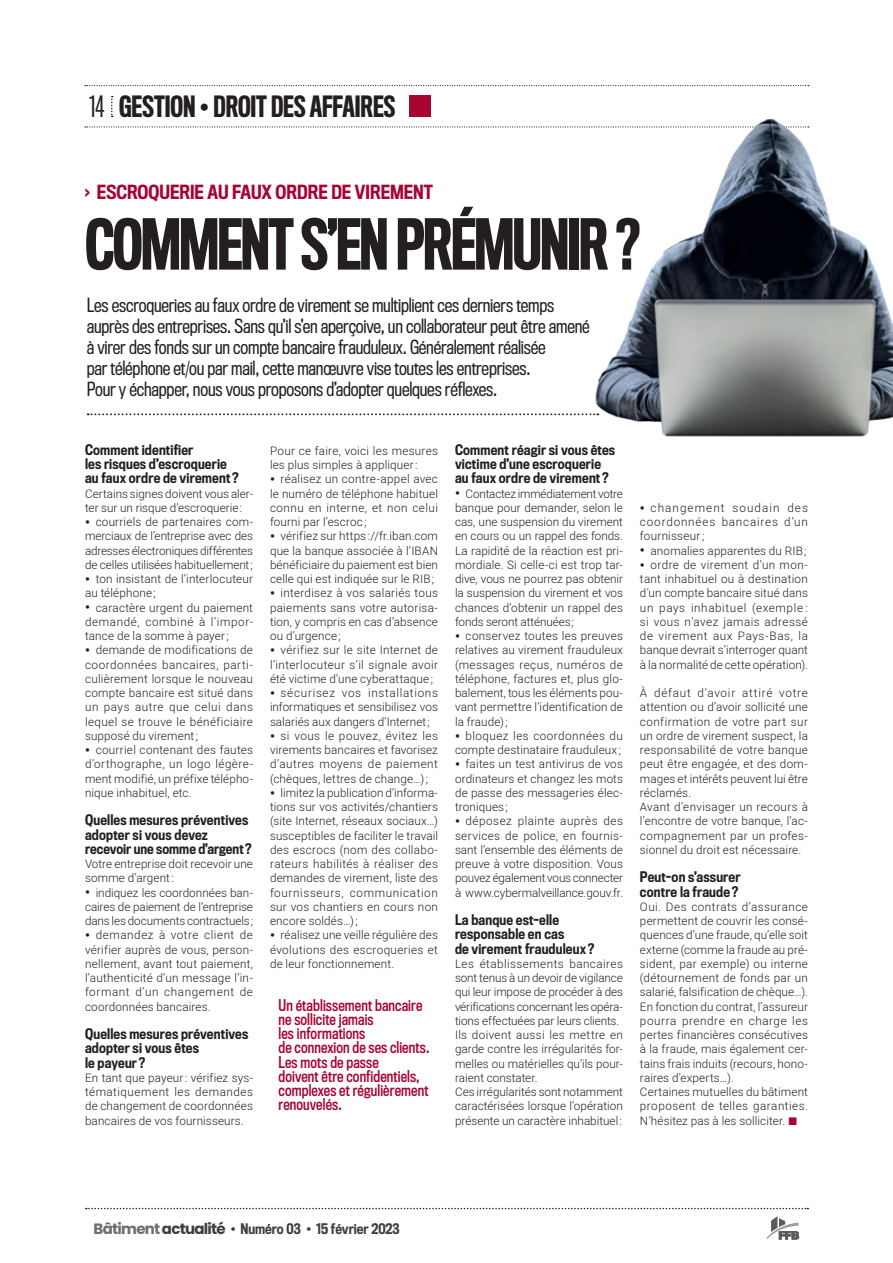
<style>
.page{position:relative;width:893px;height:1263px;background:#fff}
.page>*{position:absolute;margin:0;border:0;box-sizing:border-box;transform-origin:0 0}
.TITRE_1__article{font:500 64.5px "Titling Gothic FB Comp";letter-spacing:-.03em;color:#231f20}
.TITRE_gauche__header{font:500 27px "Titling Gothic FB Comp";color:#231f20}
.CHAPO__article{font:18px/21px "Titling Gothic FB Cond";letter-spacing:-.01em;color:#231f20}
.SURTITRE__article{font:500 18px "Titling Gothic FB Cond";color:#a80331}
.TEXTE_en_valeur__art{font:15px/14.2px "Titling Gothic FB Cond Standard";letter-spacing:.01em;color:#a80331;scale:.95 1}
.INTERTITRE_3__articl{font:500 13.5px/14.2px "Titling Gothic FB Cond";letter-spacing:.015em;color:#231f20}
.t1{font:500 13.5px "Titling Gothic FB Cond";color:#3e3e3f}
.TEXTE__article{font:300 11.7px/14.2px "Heebo";letter-spacing:.01em;color:#231f20;text-align:justify}
.s1{font-weight:400}
.s2{font-weight:700;font-size:13.5px}
.s3{font-family:"Poppins";font-weight:700;font-size:15px;color:#6c6d70}
.s4{font-family:"Poppins";font-weight:700;font-size:15px}
.s5{font-family:"Poppins";font-weight:400;font-size:15px}
</style>
<div class="page">
<svg style="left:86px;top:1208px;width:722px;height:1px"></svg>
<svg style="left:767px;top:1216px;width:32px;height:23px"></svg>
<svg style="left:85px;top:126px;width:413px;height:2px"></svg>
<svg style="left:85px;top:85px;width:724px;height:1px"></svg>
<svg style="left:111px;top:96px;width:2px;height:21px"></svg>
<div style="left:409px;top:96px;width:21px;height:21px;background:#a80331"></div>
<svg style="left:88px;top:413px;width:410px;height:2px"></svg>
<img style="left:498px;top:119px;width:395px;height:318px">
<p class="TITRE_gauche__header" style="left:89px;top:91px;width:308px"><span class="s1">14</span> GESTION • DROIT DES AFFAIRES</p>
<p class="SURTITRE__article" style="left:85px;top:181px;width:349px">› ESCROQUERIE AU FAUX ORDRE DE VIREMENT</p>
<p class="TITRE_1__article" style="left:85px;top:208px;width:557px">COMMENT S’EN PRÉMUNIR ?</p>
<p class="CHAPO__article" style="left:87px;top:295px;width:504px">Les escroqueries au faux ordre de virement se multiplient ces derniers temps auprès des entreprises. Sans qu’il s’en aperçoive, un collaborateur peut être amené à virer des fonds sur un compte bancaire frauduleux. Généralement réalisée<br>par téléphone et/ou par mail, cette manœuvre vise toutes les entreprises.<br>Pour y échapper, nous vous proposons d’adopter quelques réflexes.</p>
<p class="INTERTITRE_3__articl" style="left:85px;top:443px;width:155px">Comment identifier<br>les risques d’escroquerie au faux ordre de virement ?</p>
<p class="TEXTE__article" style="left:85px;top:486px;width:169px">Certains signes doivent vous aler&shy;ter sur un risque d’escroquerie:</p>
<p class="TEXTE__article" style="left:85px;top:515px;width:169px"><span class="s2">•</span> courriels de partenaires com&shy;merciaux de l’entreprise avec des adresses électroniques différentes de celles utilisées habituellement;</p>
<p class="TEXTE__article" style="left:85px;top:572px;width:169px"><span class="s2">•</span> ton insistant de l’interlocuteur au téléphone;</p>
<p class="TEXTE__article" style="left:85px;top:600px;width:169px"><span class="s2">•</span> caractère urgent du paiement demandé, combiné à l’impor&shy;tance de la somme à payer;</p>
<p class="TEXTE__article" style="left:85px;top:643px;width:169px"><span class="s2">•</span> demande de modifications de coordonnées bancaires, parti&shy;culièrement lorsque le nouveau compte bancaire est situé dans un pays autre que celui dans lequel se trouve le bénéficiaire supposé du virement;</p>
<p class="TEXTE__article" style="left:85px;top:743px;width:169px"><span class="s2">•</span> courriel contenant des fautes d’orthographe, un logo légère&shy;ment modifié, un préfixe télépho&shy;nique inhabituel, etc.</p>
<p class="INTERTITRE_3__articl" style="left:85px;top:813px;width:168px">Quelles mesures préventives adopter si vous devez recevoir une somme d’argent?</p>
<p class="TEXTE__article" style="left:85px;top:857px;width:169px">Votre entreprise doit recevoir une somme d’argent:</p>
<p class="TEXTE__article" style="left:85px;top:885px;width:169px"><span class="s2">•</span> indiquez les coordonnées ban&shy;caires de paiement de l’entreprise dans les documents contractuels;</p>
<p class="TEXTE__article" style="left:85px;top:928px;width:169px"><span class="s2">•</span> demandez à votre client de vérifier auprès de vous, person&shy;nellement, avant tout paiement, l’authenticité d’un message l’in&shy;formant d’un changement de coordonnées bancaires.</p>
<p class="INTERTITRE_3__articl" style="left:85px;top:1027px;width:165px">Quelles mesures préventives adopter si vous êtes<br>le payeur ?</p>
<p class="TEXTE__article" style="left:85px;top:1070px;width:169px">En tant que payeur: vérifiez sys&shy;tématiquement les demandes de changement de coordonnées bancaires de vos fournisseurs.</p>
<p class="TEXTE__article" style="left:270px;top:443px;width:169px">Pour ce faire, voici les mesures les plus simples à appliquer:</p>
<p class="TEXTE__article" style="left:270px;top:472px;width:169px"><span class="s2">•</span> réalisez un contre-appel avec le numéro de téléphone habituel connu en interne, et non celui fourni par l’escroc;</p>
<p class="TEXTE__article" style="left:270px;top:529px;width:169px"><span class="s2">•</span> vérifiez sur https://fr.iban.com que la banque associée à l’IBAN bénéficiaire du paiement est bien celle qui est indiquée sur le RIB;</p>
<p class="TEXTE__article" style="left:270px;top:586px;width:169px"><span class="s2">•</span> interdisez à vos salariés tous paiements sans votre autorisa&shy;tion, y compris en cas d’absence ou d’urgence;</p>
<p class="TEXTE__article" style="left:270px;top:643px;width:169px"><span class="s2">•</span> vérifiez sur le site Internet de l’interlocuteur s’il signale avoir été victime d’une cyberattaque;</p>
<p class="TEXTE__article" style="left:270px;top:686px;width:169px"><span class="s2">•</span> sécurisez vos installations informatiques et sensibilisez vos salariés aux dangers d’Internet;</p>
<p class="TEXTE__article" style="left:270px;top:728px;width:169px"><span class="s2">•</span> si vous le pouvez, évitez les virements bancaires et favorisez d’autres moyens de paiement (chèques, lettres de change…);</p>
<p class="TEXTE__article" style="left:270px;top:785px;width:169px"><span class="s2">•</span> limitez la publication d’informa&shy;tions sur vos activités/chantiers (site Internet, réseaux sociaux…) susceptibles de faciliter le travail des escrocs (nom des collabo&shy;rateurs habilités à réaliser des demandes de virement, liste des fournisseurs, communication sur vos chantiers en cours non encore soldés…);</p>
<p class="TEXTE__article" style="left:270px;top:928px;width:169px"><span class="s2">•</span> réalisez une veille régulière des évolutions des escroqueries et de leur fonctionnement.</p>
<p class="TEXTE_en_valeur__art" style="left:279px;top:998px;width:160px">Un établissement bancaire ne sollicite jamais<br>les informations<br>de connexion de ses clients.</p>
<p class="TEXTE_en_valeur__art" style="left:279px;top:1055px;width:159px">Les mots de passe<br>doivent être confidentiels, complexes et régulièrement renouvelés.</p>
<p class="INTERTITRE_3__articl" style="left:455px;top:443px;width:162px">Comment réagir si vous êtes victime d’une escroquerie au faux ordre de virement ?</p>
<p class="TEXTE__article" style="left:455px;top:486px;width:169px"><span class="s2">•</span> Contactez immédiatement votre banque pour demander, selon le cas, une suspension du virement en cours ou un rappel des fonds.<br>La rapidité de la réaction est pri&shy;mordiale. Si celle-ci est trop tar&shy;dive, vous ne pourrez pas obtenir la suspension du virement et vos chances d’obtenir un rappel des fonds seront atténuées;</p>
<p class="TEXTE__article" style="left:455px;top:629px;width:169px"><span class="s2">•</span> conservez toutes les preuves relatives au virement frauduleux (messages reçus, numéros de téléphone, factures et, plus glo&shy;balement, tous les éléments pou&shy;vant permettre l’identification de la fraude);</p>
<p class="TEXTE__article" style="left:455px;top:728px;width:169px"><span class="s2">•</span> bloquez les coordonnées du compte destinataire frauduleux ;</p>
<p class="TEXTE__article" style="left:455px;top:757px;width:169px"><span class="s2">•</span> faites un test antivirus de vos ordinateurs et changez les mots de passe des messageries élec&shy;troniques;</p>
<p class="TEXTE__article" style="left:455px;top:814px;width:169px"><span class="s2">•</span> déposez plainte auprès des services de police, en fournis&shy;sant l’ensemble des éléments de preuve à votre disposition. Vous pouvez également vous connecter à www.cybermalveillance.gouv.fr.</p>
<p class="INTERTITRE_3__articl" style="left:455px;top:913px;width:141px">La banque est-elle responsable en cas<br>de virement frauduleux ?</p>
<p class="TEXTE__article" style="left:455px;top:956px;width:169px">Les établissements bancaires sont tenus à un devoir de vigilance qui leur impose de procéder à des vérifications concernant les opéra&shy;tions effectuées par leurs clients.</p>
<p class="TEXTE__article" style="left:455px;top:1028px;width:169px">Ils doivent aussi les mettre en garde contre les irrégularités for&shy;melles ou matérielles qu’ils pour&shy;raient constater.</p>
<p class="TEXTE__article" style="left:455px;top:1085px;width:169px">Ces irrégularités sont notamment caractérisées lorsque l’opération présente un caractère inhabituel:</p>
<p class="TEXTE__article" style="left:640px;top:500px;width:169px"><span class="s2">•</span> changement soudain des coordonnées bancaires d’un fournisseur;</p>
<p class="TEXTE__article" style="left:640px;top:543px;width:168px"><span class="s2">•</span> anomalies apparentes du RIB;</p>
<p class="TEXTE__article" style="left:640px;top:557px;width:169px"><span class="s2">•</span> ordre de virement d’un mon&shy;tant inhabituel ou à destination d’un compte bancaire situé dans un pays inhabituel (exemple : si vous n’avez jamais adressé de virement aux Pays-Bas, la banque devrait s’interroger quant à la normalité de cette opération).</p>
<p class="TEXTE__article" style="left:640px;top:686px;width:169px">À défaut d’avoir attiré votre attention ou d’avoir sollicité une confirmation de votre part sur un ordre de virement suspect, la responsabilité de votre banque peut être engagée, et des dom&shy;mages et intérêts peuvent lui être réclamés.</p>
<p class="TEXTE__article" style="left:640px;top:800px;width:169px">Avant d’envisager un recours à l’encontre de votre banque, l’ac&shy;compagnement par un profes&shy;sionnel du droit est nécessaire.</p>
<p class="INTERTITRE_3__articl" style="left:640px;top:870px;width:102px">Peut-on s’assurer contre la fraude ?</p>
<p class="TEXTE__article" style="left:640px;top:899px;width:169px">Oui. Des contrats d’assurance permettent de couvrir les consé&shy;quences d’une fraude, qu’elle soit externe (comme la fraude au pré&shy;sident, par exemple) ou interne (détournement de fonds par un salarié, falsification de chèque…).</p>
<p class="TEXTE__article" style="left:640px;top:999px;width:169px">En fonction du contrat, l’assureur pourra prendre en charge les pertes financières consécutives à la fraude, mais également cer&shy;tains frais induits (recours, hono&shy;raires d’experts…).</p>
<p class="TEXTE__article" style="left:640px;top:1085px;width:169px">Certaines mutuelles du bâtiment proposent de telles garanties.<br>N’hésitez pas à les solliciter.</p>
<p class="t1" style="left:94px;top:1220px;width:308px"><span class="s3">Bâtiment</span> <span class="s4">actualité</span> <span class="s5">•</span> Numéro 03 <span class="s5">•</span> 15 février 2023</p>
</div>
